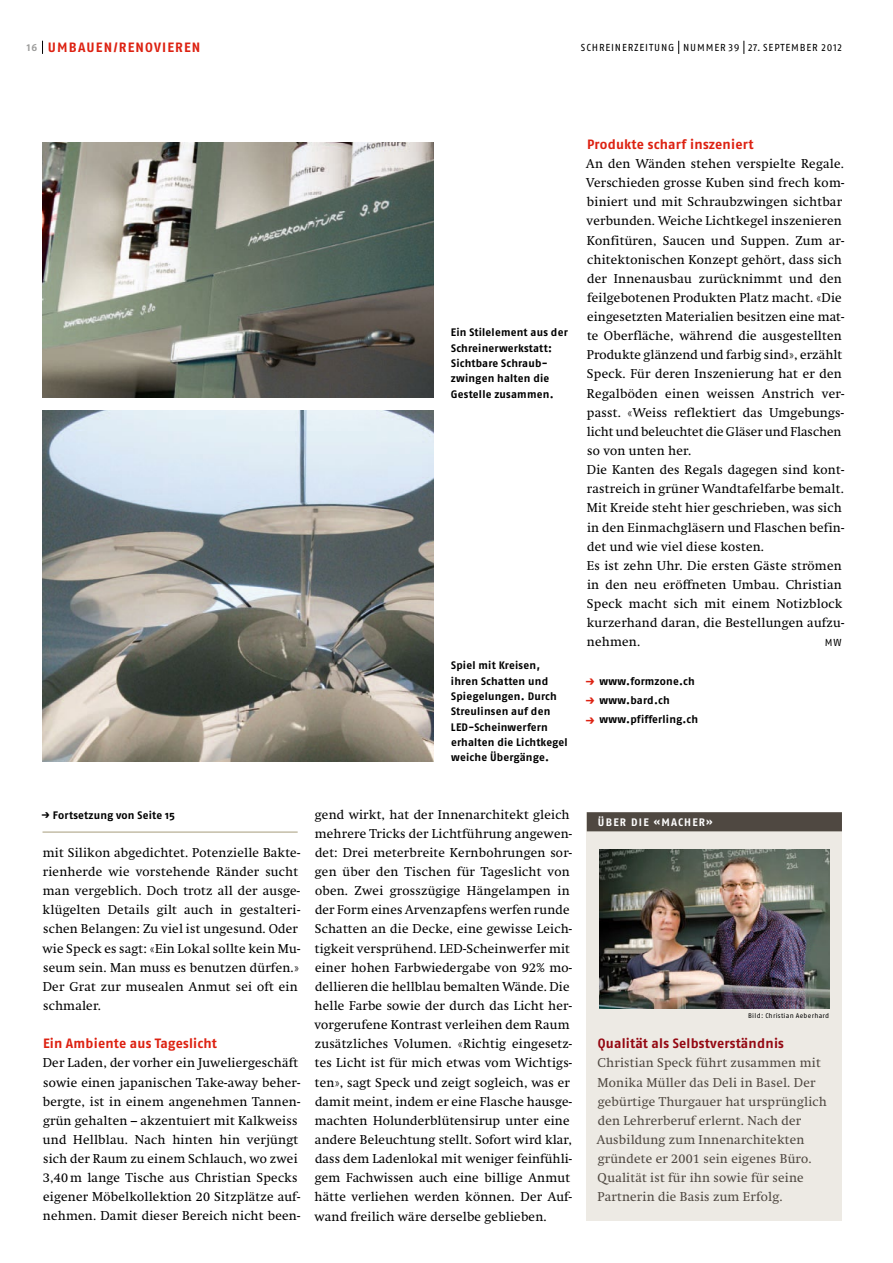
<style>
.page{position:relative;width:893px;height:1263px;background:#fff}
.page>*{position:absolute;margin:0;border:0;box-sizing:border-box;transform-origin:0 0}
.t1{font:700 13.5px "Fago OT";letter-spacing:.02em;color:#dd2111}
.t2{font:700 13.5px "Fago OT";letter-spacing:.02em;color:#940812}
.t3{font:700 13.5px "Fago OT";letter-spacing:.085em;color:#dd2111}
.t4{font:12.75px/19.2px "Swift";letter-spacing:.02em;color:#000}
.t5{font:12.75px/19.2px "Swift";letter-spacing:.02em;color:#4f4841}
.t6{font:700 10.8px/15.3px "Fago OT";letter-spacing:.015em;color:#000}
.t7{font:700 10.8px "Fago OT";letter-spacing:.11em;color:#fff}
.t8{font:10.2px "Fago OT";letter-spacing:.085em;color:#000}
.t9{font:6.75px "Fago OT";letter-spacing:.045em;color:#000}
.s1{font-size:10.2px;color:#9d9d9c}
.s2{font-size:12px;color:#dd2111}
</style>
<div class="page">
<svg style="left:42px;top:41px;width:1px;height:13px"></svg>
<svg style="left:678px;top:41px;width:1px;height:13px"></svg>
<svg style="left:744px;top:41px;width:1px;height:13px"></svg>
<hr style="left:43px;top:831px;width:255px;height:2px;background:#c4bda7">
<img style="left:43px;top:410px;width:391px;height:351px">
<img style="left:43px;top:142px;width:391px;height:256px">
<div style="left:587px;top:812px;width:255px;height:408px;background:#edeae4"></div>
<div style="left:587px;top:812px;width:255px;height:19px;background:#4f4841"></div>
<img style="left:600px;top:849px;width:229px;height:160px">
<p class="t3" style="left:27px;top:39px;width:175px"><span class="s1">16</span> UMBAUEN/RENOVIEREN</p>
<p class="t8" style="left:581px;top:41px;width:262px">SCHREINERZEITUNG NUMMER 39 27. SEPTEMBER 2012</p>
<p class="t6" style="left:451px;top:325px;width:118px">Ein Stilelement aus der<br>Schreinerwerkstatt:<br>Sichtbare Schraub&shy;zwingen halten die<br>Gestelle zusammen.</p>
<p class="t6" style="left:451px;top:658px;width:118px">Spiel mit Kreisen, ihren Schatten und<br>Spiegelungen. Durch<br>Streulinsen auf den<br>LED-Scheinwerfern erhalten die Lichtkegel weiche Übergänge.</p>
<p class="t1" style="left:587px;top:136px;width:168px">Produkte scharf inszeniert</p>
<p class="t4" style="left:586px;top:154px;width:260px">An den Wänden stehen verspielte Regale.<br>Verschieden grosse Kuben sind frech kom&shy;biniert und mit Schraubzwingen sichtbar verbunden. Weiche Lichtkegel inszenieren Konfitüren, Saucen und Suppen. Zum ar&shy;chitektonischen Konzept gehört, dass sich der Innenausbau zurücknimmt und den feilgebotenen Produkten Platz macht. «Die eingesetzten Materialien besitzen eine mat&shy;te Oberfläche, während die ausgestellten Produkte glänzend und farbig sind», erzählt Speck. Für deren Inszenierung hat er den Regalböden einen weissen Anstrich ver&shy;passt. «Weiss reflektiert das Umgebungs&shy;licht und beleuchtet die Gläser und Flaschen so von unten her.<br>Die Kanten des Regals dagegen sind kont&shy;rastreich in grüner Wandtafelfarbe bemalt.<br>Mit Kreide steht hier geschrieben, was sich in den Einmachgläsern und Flaschen befin&shy;det und wie viel diese kosten.<br>Es ist zehn Uhr. Die ersten Gäste strömen in den neu eröffneten Umbau. Christian Speck macht sich mit einem Notizblock kurzerhand daran, die Bestellungen aufzu&shy;nehmen.</p>
<p class="t8" style="left:825px;top:637px;width:18px">MW</p>
<p class="t6" style="left:585px;top:673px;width:111px"><span class="s2">→</span> www.formzone.ch</p>
<p class="t6" style="left:585px;top:692px;width:86px"><span class="s2">→</span> www.bard.ch</p>
<p class="t6" style="left:585px;top:711px;width:114px"><span class="s2">→</span> www.pfifferling.ch</p>
<p class="t6" style="left:41px;top:807px;width:135px">→ Fortsetzung von Seite 15</p>
<p class="t4" style="left:42px;top:843px;width:259px">mit Silikon abgedichtet. Potenzielle Bakte&shy;rienherde wie vorstehende Ränder sucht man vergeblich. Doch trotz all der ausge&shy;klügelten Details gilt auch in gestalteri&shy;schen Belangen: Zu viel ist ungesund. Oder wie Speck es sagt: «Ein Lokal sollte kein Mu&shy;seum sein. Man muss es benutzen dürfen.» Der Grat zur musealen Anmut sei oft ein schmaler.</p>
<p class="t1" style="left:43px;top:1035px;width:175px">Ein Ambiente aus Tageslicht</p>
<p class="t4" style="left:43px;top:1053px;width:259px">Der Laden, der vorher ein Juweliergeschäft sowie einen japanischen Take-away beher&shy;bergte, ist in einem angenehmen Tannen&shy;grün gehalten – akzentuiert mit Kalkweiss und Hellblau. Nach hinten hin verjüngt sich der Raum zu einem Schlauch, wo zwei 3,40 m lange Tische aus Christian Specks eigener Möbelkollektion 20 Sitzplätze auf&shy;nehmen. Damit dieser Bereich nicht been-</p>
<p class="t4" style="left:314px;top:805px;width:259px">gend wirkt, hat der Innenarchitekt gleich mehrere Tricks der Lichtführung angewen&shy;det: Drei meterbreite Kernbohrungen sor&shy;gen über den Tischen für Tageslicht von oben. Zwei grosszügige Hängelampen in der Form eines Arvenzapfens werfen runde Schatten an die Decke, eine gewisse Leich&shy;tigkeit versprühend. LED-Scheinwerfer mit einer hohen Farbwiedergabe von 92% mo&shy;dellieren die hellblau bemalten Wände. Die helle Farbe sowie der durch das Licht her&shy;vorgerufene Kontrast verleihen dem Raum zusätzliches Volumen. «Richtig eingesetz&shy;tes Licht ist für mich etwas vom Wichtigs&shy;ten», sagt Speck und zeigt sogleich, was er damit meint, indem er eine Flasche hausge&shy;machten Holunderblütensirup unter eine andere Beleuchtung stellt. Sofort wird klar, dass dem Ladenlokal mit weniger feinfühli&shy;gem Fachwissen auch eine billige Anmut hätte verliehen werden können. Der Auf&shy;wand freilich wäre derselbe geblieben.</p>
<p class="t7" style="left:598px;top:815px;width:116px">ÜBER DIE «MAChER»</p>
<p class="t9" style="left:748px;top:1012px;width:83px">BILD: CHRISTIAN AEBERHARD</p>
<p class="t2" style="left:598px;top:1035px;width:188px">Qualität als Selbstverständnis</p>
<p class="t5" style="left:597px;top:1053px;width:231px">Christian Speck führt zusammen mit Monika Müller das Deli in Basel. Der gebürtige Thurgauer hat ursprünglich den Lehrerberuf erlernt. Nach der Ausbildung zum Innenarchitekten gründete er 2001 sein eigenes Büro.<br>Qualität ist für ihn sowie für seine Partnerin die Basis zum Erfolg.</p>
</div>
